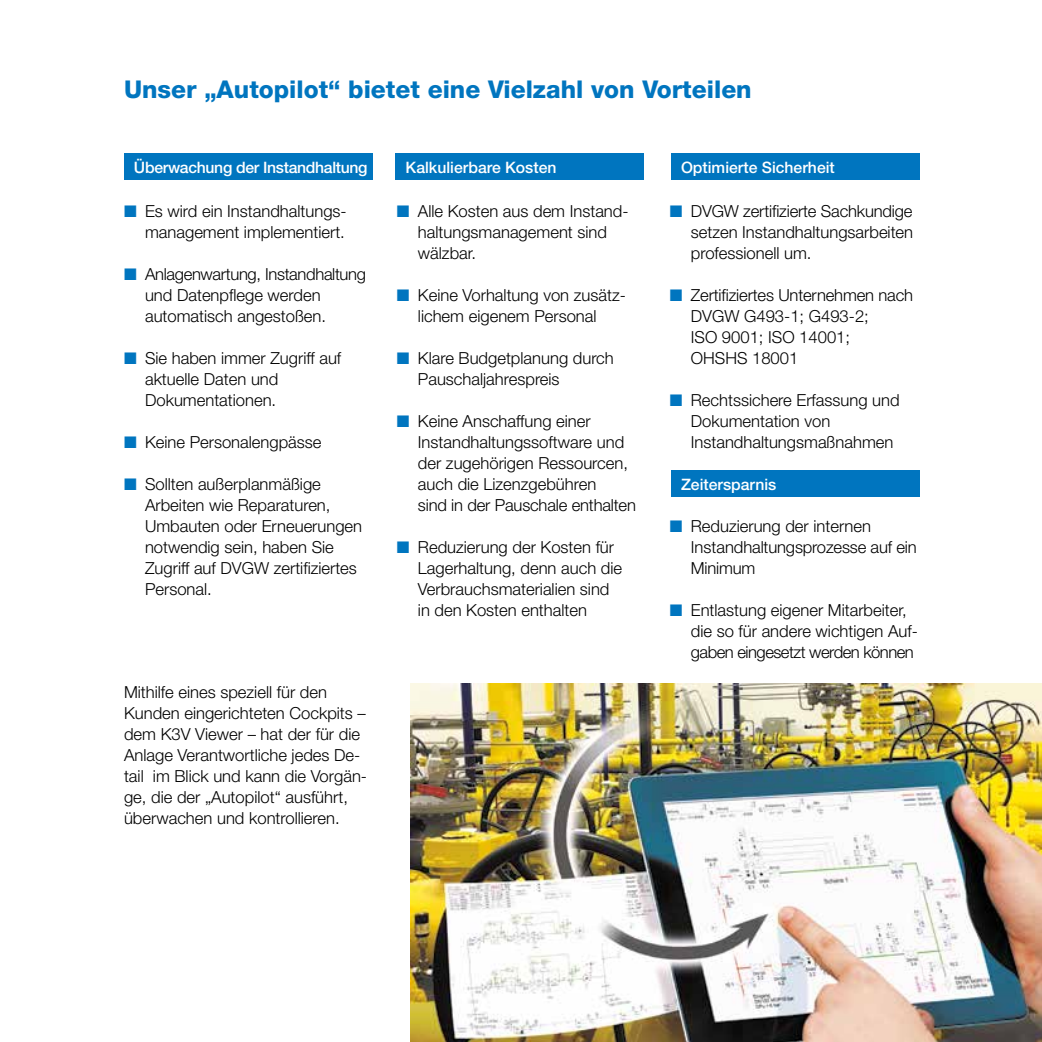
<style>
.page{position:relative;width:1042px;height:1042px;background:#fff}
.page>*{position:absolute;margin:0;border:0;box-sizing:border-box;transform-origin:0 0}
.t1{font:800 24.5px "Helvetica Neue";color:#0075bf}
.t2{font:300 16.62px/21px "Helvetica Neue";color:#000}
.t3{font:500 15.75px "Helvetica Neue";color:#fff}
.t4{font:500 15.75px "Helvetica Neue";letter-spacing:-.02em;color:#fff}
.s1{color:#0075bf}
</style>
<div class="page">
<img style="left:410px;top:683px;width:632px;height:359px">
<div style="left:124px;top:154px;width:248px;height:26px;background:#0075bf"></div>
<div style="left:396px;top:154px;width:248px;height:26px;background:#0075bf"></div>
<div style="left:671px;top:154px;width:248px;height:26px;background:#0075bf"></div>
<div style="left:671px;top:471px;width:248px;height:26px;background:#0075bf"></div>
<h1 class="t1" style="left:124px;top:75px;width:629px">Unser „Autopilot“ bietet eine Vielzahl von Vorteilen</h1>
<p class="t4" style="left:134px;top:158px;width:235px">Überwachung der Instandhaltung</p>
<p class="t3" style="left:406px;top:158px;width:152px">Kalkulierbare Kosten</p>
<p class="t3" style="left:681px;top:158px;width:155px">Optimierte Sicherheit</p>
<p class="t2" style="left:124px;top:200px;width:224px;text-align:right"><span class="s1">■</span> Es wird ein Instandhaltungs&shy;management implementiert.</p>
<p class="t2" style="left:145px;top:263px;width:222px;text-indent:-21px"><span class="s1">■</span> Anlagenwartung, Instandhaltung und Datenpflege werden automatisch angestoßen.</p>
<p class="t2" style="left:145px;top:347px;width:198px;text-indent:-21px"><span class="s1">■</span> Sie haben immer Zugriff auf aktuelle Daten und<br>Dokumentationen.</p>
<p class="t2" style="left:124px;top:431px;width:199px"><span class="s1">■</span> Keine Personalengpässe</p>
<p class="t2" style="left:145px;top:473px;width:219px;text-indent:-21px"><span class="s1">■</span> Sollten außerplanmäßige<br>Arbeiten wie Reparaturen,<br>Umbauten oder Erneuerungen notwendig sein, haben Sie<br>Zugriff auf DVGW zertifiziertes<br>Personal.</p>
<p class="t2" style="left:124px;top:681px;width:244px">Mithilfe eines speziell für den<br>Kunden eingerichteten Cockpits – dem K3V Viewer – hat der für die<br>Anlage Verantwortliche jedes De&shy;tail im Blick und kann die Vorgän&shy;ge, die der „Autopilot“ ausführt, überwachen und kontrollieren.</p>
<p class="t2" style="left:418px;top:200px;width:212px;text-indent:-21px"><span class="s1">■</span> Alle Kosten aus dem Instand&shy;haltungsmanagement sind wälzbar.</p>
<p class="t2" style="left:397px;top:284px;width:230px;text-align:center"><span class="s1">■</span> Keine Vorhaltung von zusätz&shy;lichem eigenem Personal</p>
<p class="t2" style="left:418px;top:347px;width:197px;text-indent:-21px"><span class="s1">■</span> Klare Budgetplanung durch<br>Pauschaljahrespreis</p>
<p class="t2" style="left:418px;top:410px;width:219px;text-indent:-21px"><span class="s1">■</span> Keine Anschaffung einer<br>Instandhaltungssoftware und der zugehörigen Ressourcen, auch die Lizenzgebühren<br>sind in der Pauschale enthalten</p>
<p class="t2" style="left:418px;top:536px;width:206px;text-indent:-21px"><span class="s1">■</span> Reduzierung der Kosten für<br>Lagerhaltung, denn auch die<br>Verbrauchsmaterialien sind in den Kosten enthalten</p>
<p class="t2" style="left:691px;top:200px;width:224px;text-align:justify;text-indent:-21px"><span class="s1">■</span> DVGW zertifizierte Sachkundige setzen Instandhaltungsarbeiten professionell um.</p>
<p class="t2" style="left:691px;top:284px;width:224px;text-indent:-21px"><span class="s1">■</span> Zertifiziertes Unternehmen nach<br>DVGW G493-1; G493-2;<br>ISO 9001; ISO 14001;<br>OHSHS 18001</p>
<p class="t2" style="left:691px;top:389px;width:210px;text-indent:-21px"><span class="s1">■</span> Rechtssichere Erfassung und<br>Dokumentation von<br>Instandhaltungsmaßnahmen</p>
<p class="t3" style="left:681px;top:475px;width:97px">Zeitersparnis</p>
<p class="t2" style="left:691px;top:515px;width:227px;text-indent:-21px"><span class="s1">■</span> Reduzierung der internen<br>Instandhaltungsprozesse auf ein<br>Minimum</p>
<p class="t2" style="left:691px;top:599px;width:228px;text-indent:-21px"><span class="s1">■</span> Entlastung eigener Mitarbeiter, die so für andere wichtigen Auf&shy;gaben eingesetzt werden können</p>
</div>
